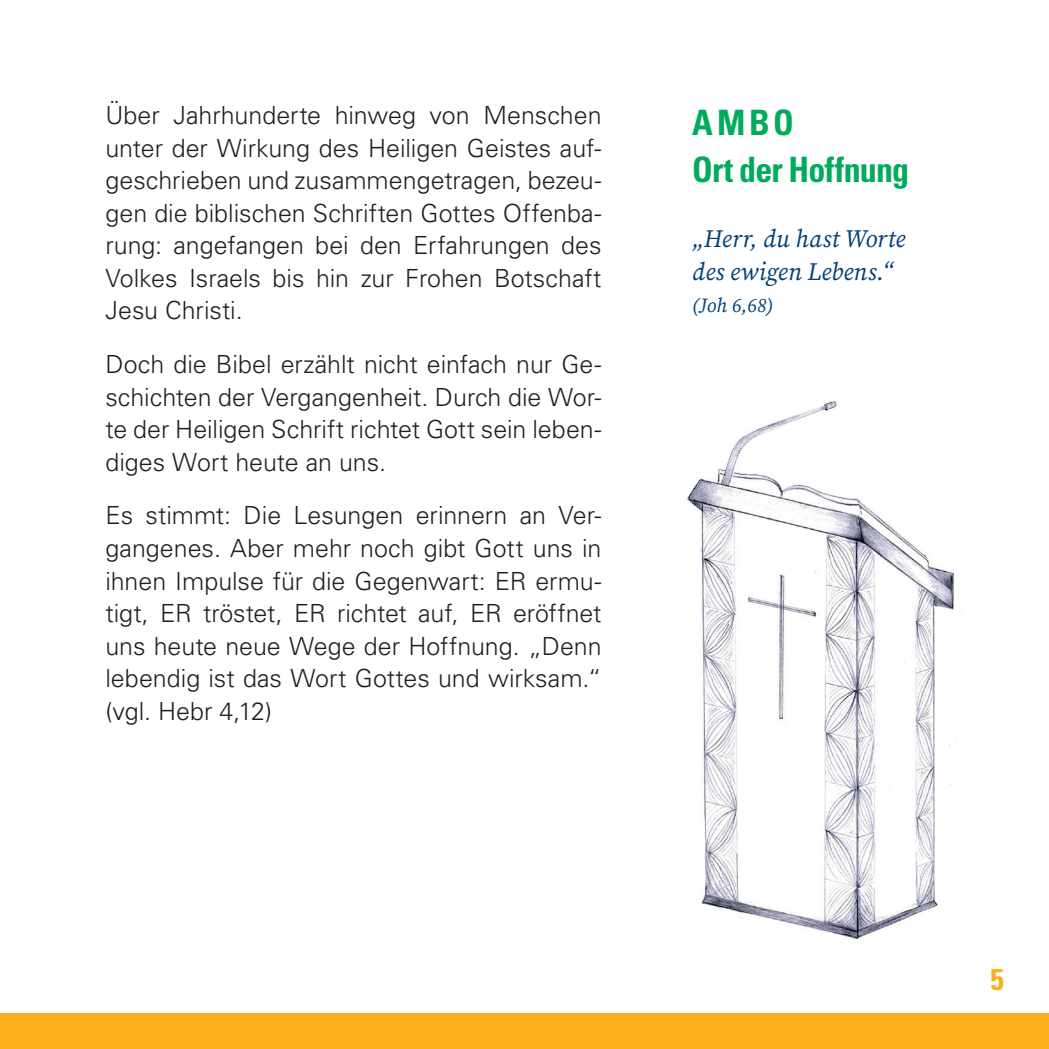
<style>
.page{position:relative;width:1049px;height:1049px;background:#fff}
.page>*{position:absolute;margin:0;border:0;box-sizing:border-box;transform-origin:0 0}
.t1{font:700 condensed 35px/47px "Univers LT Std";letter-spacing:-.02em;color:#00ab5b}
.t2{font:700 condensed 30px "Univers LT Std";color:#fbaf1b}
.t3{font:300 25px/32.5px "Univers LT Std";color:#231f20;text-align:justify}
.t4{font:italic 25px/32.5px "Source Serif Variable";letter-spacing:.01em;color:#014077}
.t5{font:italic 20px "Source Serif Variable";color:#014077}
</style>
<div class="page">
<div style="left:0;top:1013px;width:1049px;height:36px;background:#fbaf1b"></div>
<img style="left:687px;top:401px;width:270px;height:541px">
<p class="t3" style="left:105px;top:99px;width:498px">Über Jahrhunderte hinweg von Menschen unter der Wirkung des Heiligen Geistes auf&shy;geschrieben und zusammengetragen, bezeu&shy;gen die biblischen Schriften Gottes Offenba&shy;rung: angefangen bei den Erfahrungen des Volkes Israels bis hin zur Frohen Botschaft Jesu Christi.</p>
<p class="t3" style="left:105px;top:348px;width:498px">Doch die Bibel erzählt nicht einfach nur Ge&shy;schichten der Vergangenheit. Durch die Wor&shy;te der Heiligen Schrift richtet Gott sein leben&shy;diges Wort heute an uns.</p>
<p class="t3" style="left:105px;top:499px;width:498px">Es stimmt: Die Lesungen erinnern an Ver&shy;gangenes. Aber mehr noch gibt Gott uns in ihnen Impulse für die Gegenwart: ER ermu&shy;tigt, ER tröstet, ER richtet auf, ER eröffnet uns heute neue Wege der Hoffnung. „Denn lebendig ist das Wort Gottes und wirksam.“ (vgl. Hebr 4,12)</p>
<h1 class="t1" style="left:692px;top:99px;width:218px">AMBO<br>Ort der Hoffnung</h1>
<p class="t4" style="left:692px;top:223px;width:215px">„Herr, du hast Worte des ewigen Lebens.“</p>
<p class="t5" style="left:692px;top:292px;width:82px">(Joh 6,68)</p>
<p class="t2" style="left:990px;top:961px;width:15px">5</p>
</div>
